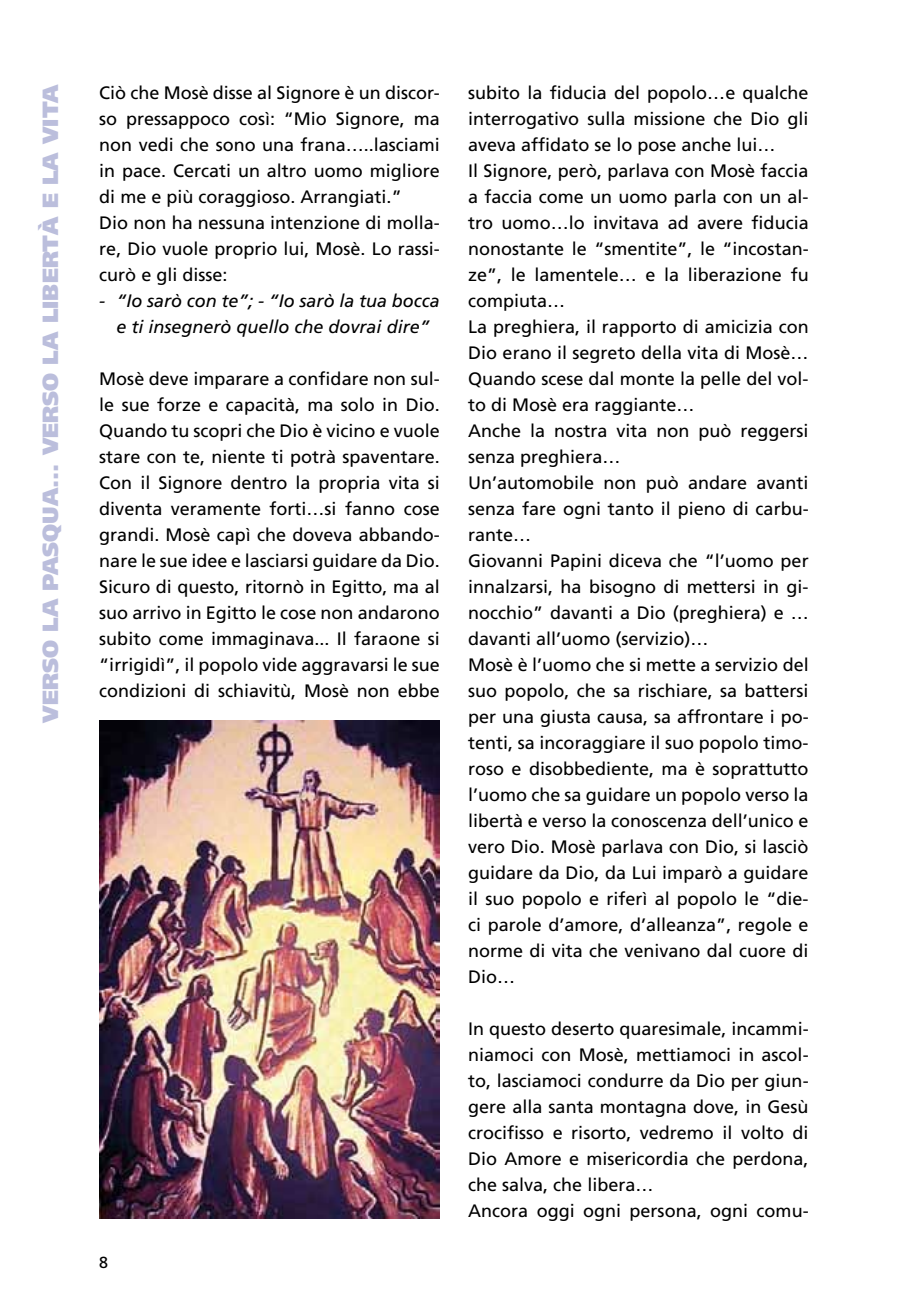
<style>
.page{position:relative;width:908px;height:1304px;background:#fff}
.page>*{position:absolute;margin:0;border:0;box-sizing:border-box;transform-origin:0 0}
.t1{font:900 22px "Frutiger";color:#bbbedc}
.t2{font:18px/26px "Frutiger";color:#000}
.t3{font:italic 18px/26px "Frutiger";color:#000;text-align:center}
.t4{font:16px "Frutiger";color:#000}
</style>
<div class="page">
<img style="left:99px;top:720px;width:340px;height:499px">
<p class="t1" style="left:37px;top:723px;width:640px;rotate:-90deg">verso la pasqua... verso la libertà e la vita</p>
<p class="t2" style="left:99px;top:80px;width:342px">Ciò che Mosè disse al Signore è un discor&shy;so pressappoco così: “M io Signore, ma non vedi che sono una frana…..lasciami in pace. Cercati un altro uomo migliore di me e più coraggioso. Arrangiati.”<br>Dio non ha nessuna intenzione di molla&shy;re, Dio vuole proprio lui, Mosè. Lo rassi&shy;curò e gli disse:</p>
<p class="t3" style="left:99px;top:288px;width:342px">- “Io sarò con te”; - “Io sarò la tua bocca e ti insegnerò quello che dovrai dire”</p>
<p class="t2" style="left:99px;top:366px;width:342px;text-align:justify">Mosè deve imparare a confidare non sul&shy;le sue forze e capacità, ma solo in Dio.<br>Quando tu scopri che Dio è vicino e vuole stare con te, niente ti potrà spaventare.<br>Con il Signore dentro la propria vita si diventa veramente forti…si fanno cose grandi. Mosè capì che doveva abbando&shy;nare le sue idee e lasciarsi guidare da Dio.<br>Sicuro di questo, ritornò in Egitto, ma al suo arrivo in Egitto le cose non andarono subito come immaginava... I l faraone si “irrigidì”, il popolo vide aggravarsi le sue condizioni di schiavitù, Mosè non ebbe</p>
<p class="t4" style="left:99px;top:1253px;width:10px">8</p>
<p class="t2" style="left:468px;top:79px;width:342px">subito la fiducia del popolo…e qualche interrogativo sulla missione che Dio gli aveva affidato se lo pose anche lui…<br>I l Signore, però, parlava con Mosè faccia a faccia come un uomo parla con un al&shy;tro uomo…lo invitava ad avere fiducia nonostante le “smentite”, le “incostan&shy;ze”, le lamentele… e la liberazione fu compiuta…<br>La preghiera, il rapporto di amicizia con Dio erano il segreto della vita di Mosè… Quando scese dal monte la pelle del vol&shy;to di Mosè era raggiante…<br>Anche la nostra vita non può reggersi senza preghiera…<br>U n’automobile non può andare avanti senza fare ogni tanto il pieno di carbu&shy;rante…<br>Giovanni Papini diceva che “l’uomo per innalzarsi, ha bisogno di mettersi in gi&shy;nocchio” davanti a Dio (preghiera) e … davanti all’uomo (servizio)…<br>Mosè è l’uomo che si mette a servizio del suo popolo, che sa rischiare, sa battersi per una giusta causa, sa affrontare i po&shy;tenti, sa incoraggiare il suo popolo timo&shy;roso e disobbediente, ma è soprattutto l’uomo che sa guidare un popolo verso la libertà e verso la conoscenza dell’unico e vero Dio. Mosè parlava con Dio, si lasciò guidare da Dio, da Lui imparò a guidare il suo popolo e riferì al popolo le “die&shy;ci parole d’amore, d’alleanza”, regole e norme di vita che venivano dal cuore di Dio…</p>
<p class="t2" style="left:468px;top:1015px;width:342px">I n questo deserto quaresimale, incammi&shy;niamoci con Mosè, mettiamoci in ascol&shy;to, lasciamoci condurre da Dio per giun&shy;gere alla santa montagna dove, in Gesù crocifisso e risorto, vedremo il volto di Dio Amore e misericordia che perdona, che salva, che libera…<br>Ancora oggi ogni persona, ogni comu-</p>
</div>
